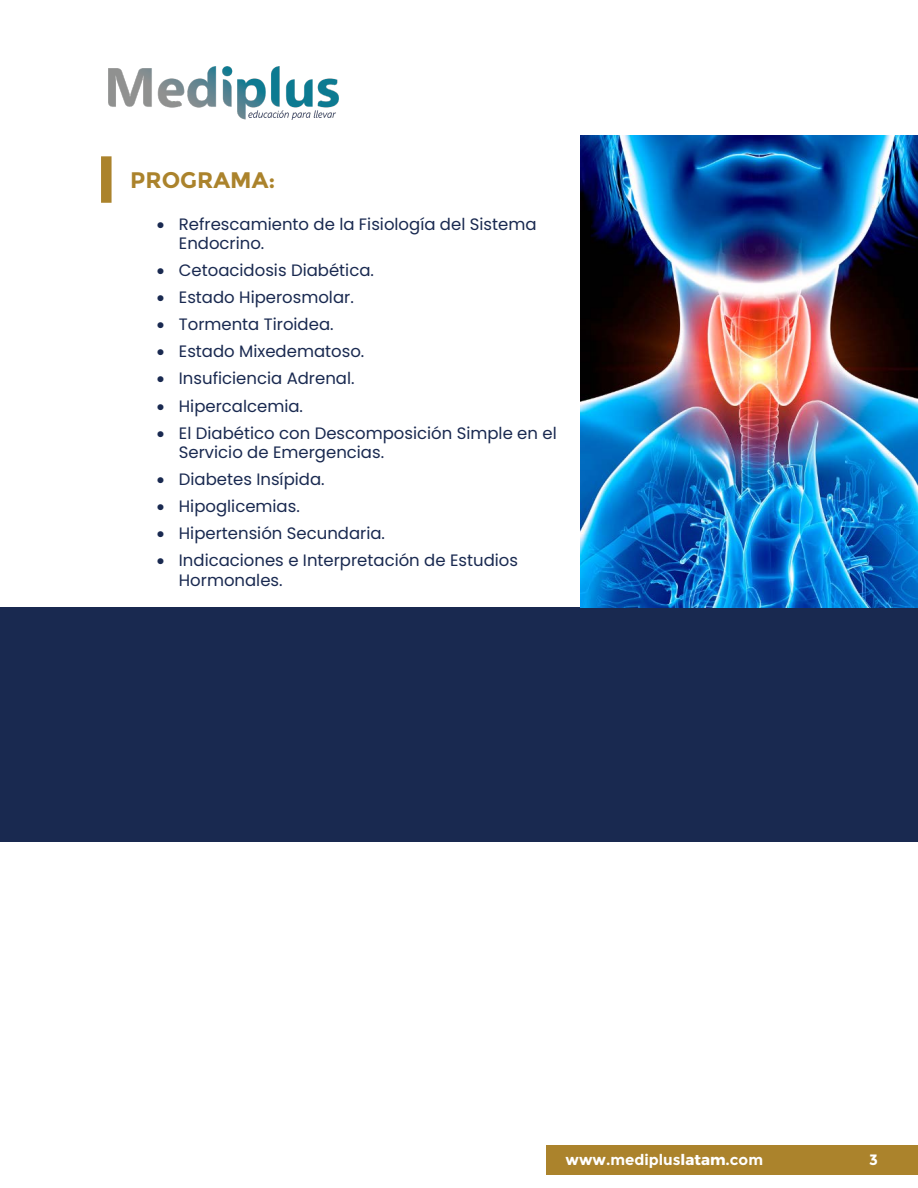
<style>
.page{position:relative;width:918px;height:1188px;background:#fff}
.page>*{position:absolute;margin:0;border:0;box-sizing:border-box;transform-origin:0 0}
.t1{font:700 22.5px "Montserrat";color:#ab832c}
.t2{font:16.5px/19.8px "Poppins";color:#192950}
.t3{font:700 15px "Montserrat";color:#fff}
</style>
<div class="page">
<div style="left:546px;top:1145px;width:372px;height:30px;background:#ab832c"></div>
<img style="left:108px;top:66px;width:230px;height:54px">
<div style="left:0;top:608px;width:918px;height:234px;background:#192950"></div>
<div style="left:101px;top:162px;width:11px;height:36px;background:#ab832c"></div>
<img style="left:580px;top:136px;width:337px;height:472px">
<h4 class="t1" style="left:130px;top:166px;width:147px">PROGRAMA:</h4>
<p class="t2" style="left:179px;top:214px;width:359px;text-indent:-22px">• Refrescamiento de la Fisiología del Sistema<br>Endocrino.</p>
<p class="t2" style="left:157px;top:261px;width:219px">• Cetoacidosis Diabética.</p>
<p class="t2" style="left:157px;top:288px;width:198px">• Estado Hiperosmolar.</p>
<p class="t2" style="left:157px;top:315px;width:178px">• Tormenta Tiroidea.</p>
<p class="t2" style="left:157px;top:342px;width:209px">• Estado Mixedematoso.</p>
<p class="t2" style="left:157px;top:369px;width:199px">• Insuficiencia Adrenal.</p>
<p class="t2" style="left:157px;top:396px;width:148px">• Hipercalcemia.</p>
<p class="t2" style="left:179px;top:423px;width:379px;text-indent:-22px">• El Diabético con Descomposición Simple en el<br>Servicio de Emergencias.</p>
<p class="t2" style="left:157px;top:470px;width:169px">• Diabetes Insípida.</p>
<p class="t2" style="left:157px;top:497px;width:144px">• Hipoglicemias.</p>
<p class="t2" style="left:157px;top:524px;width:230px">• Hipertensión Secundaria.</p>
<p class="t2" style="left:179px;top:551px;width:341px;text-indent:-22px">• Indicaciones e Interpretación de Estudios<br>Hormonales.</p>
<p class="t3" style="left:566px;top:1151px;width:199px">www.medipluslatam.com</p>
<p class="t3" style="left:869px;top:1151px;width:10px">3</p>
</div>
